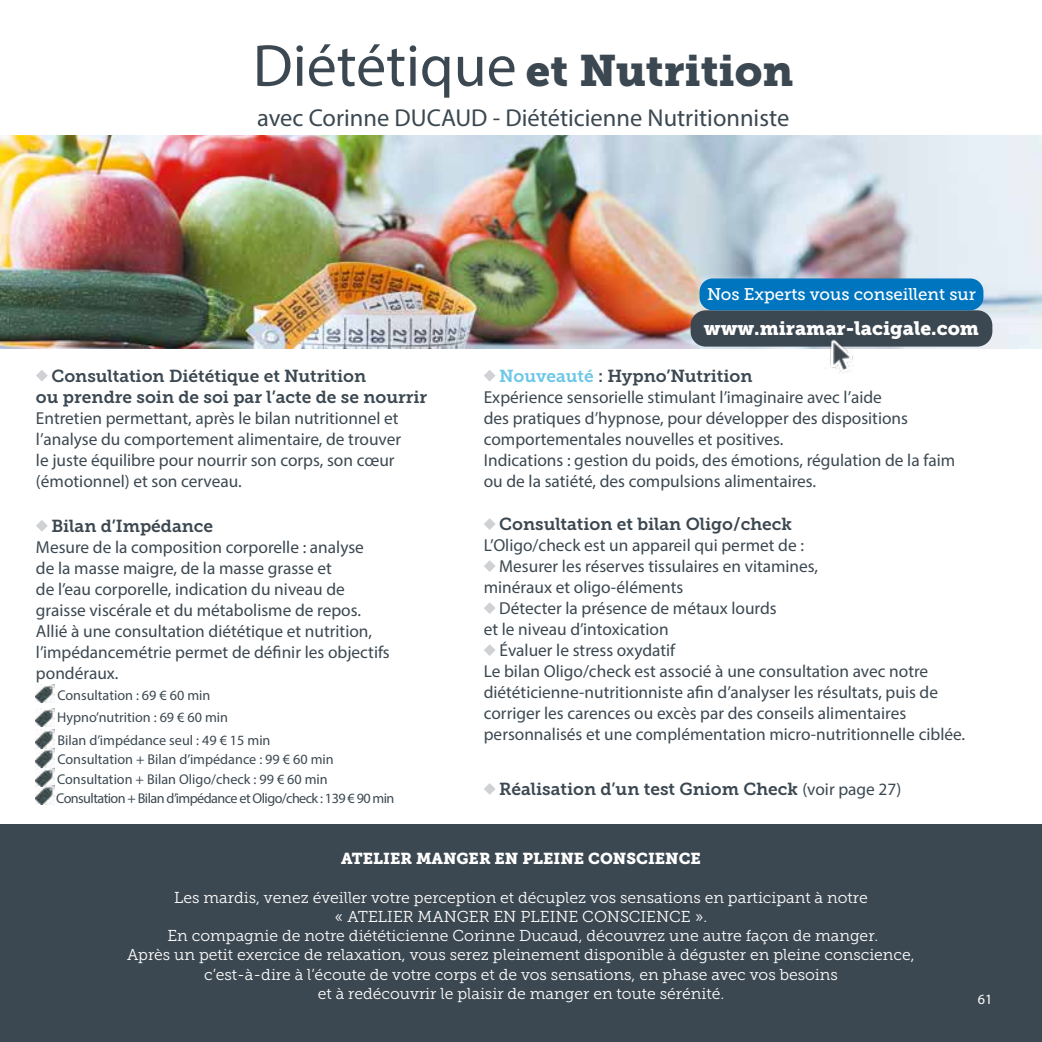
<style>
.page{position:relative;width:1042px;height:1042px;background:#fff}
.page>*{position:absolute;margin:0;border:0;box-sizing:border-box;transform-origin:0 0}
.t1{font:43.75px "Museo Slab 900";color:#3c4851}
.t2{font:24.5px "Myriad Pro";color:#3c4851}
.t3{font:19.25px "Museo Slab 900";color:#fff}
.t4{font:17.32px/21px "Myriad Pro";color:#3c4851}
.t5{font:17.32px/21px "Museo Slab 700";color:#3c4851}
.t6{font:16.97px "Museo Slab 500";color:#fff}
.t7{font:15.75px/19.2px "Museo Slab 300";color:#fff;text-align:center}
.t8{font:15.75px "Museo Slab 900";color:#fff}
.t9{font:14.17px/22.8px "Myriad Pro";color:#3c4851}
.t10{font:14.17px "Myriad Pro";color:#fff}
.s1{font-family:"Myriad Pro";font-size:59.85px}
.s2{color:#6cc6e7}
.s3{font-family:"Myriad Pro"}
</style>
<div class="page">
<img style="left:0;top:135px;width:1042px;height:213px">
<div style="left:0;top:825px;width:1042px;height:217px;background:#3c4851"></div>
<svg style="left:36px;top:370px;width:12px;height:11px"></svg>
<svg style="left:36px;top:520px;width:12px;height:12px"></svg>
<img style="left:36px;top:684px;width:18px;height:18px">
<img style="left:36px;top:729px;width:18px;height:75px">
<svg style="left:484px;top:518px;width:11px;height:12px"></svg>
<svg style="left:484px;top:560px;width:11px;height:12px"></svg>
<svg style="left:484px;top:602px;width:11px;height:12px"></svg>
<svg style="left:484px;top:644px;width:11px;height:12px"></svg>
<div style="left:690px;top:310px;width:302px;height:37px;background:#3c4851;border-radius:15px"></div>
<div style="left:699px;top:278px;width:284px;height:32px;background:#0075bf;border-radius:13px"></div>
<img style="left:824px;top:339px;width:35px;height:34px">
<img style="left:36px;top:708px;width:18px;height:19px">
<svg style="left:484px;top:783px;width:11px;height:12px"></svg>
<svg style="left:484px;top:370px;width:11px;height:11px"></svg>
<h1 class="t1" style="left:253px;top:45px;width:542px"><span class="s1">Diététique</span> et Nutrition</h1>
<h2 class="t2" style="left:257px;top:103px;width:534px">avec Corinne DUCAUD - Diététicienne Nutritionniste</h2>
<p class="t6" style="left:707px;top:285px;width:270px">Nos Experts vous conseillent sur</p>
<p class="t5" style="left:36px;top:365px;width:393px;text-indent:15px">Consultation Diététique et Nutrition<br>ou prendre soin de soi par l’acte de se nourrir</p>
<p class="t4" style="left:36px;top:407px;width:367px">Entretien permettant, après le bilan nutritionnel et l’analyse du comportement alimentaire, de trouver le juste équilibre pour nourrir son corps, son cœur (émotionnel) et son cerveau.</p>
<p class="t5" style="left:51px;top:515px;width:163px">Bilan d’Impédance</p>
<p class="t4" style="left:36px;top:536px;width:355px">Mesure de la composition corporelle : analyse<br>de la masse maigre, de la masse grasse et<br>de l’eau corporelle, indication du niveau de graisse viscérale et du métabolisme de repos.<br>Allié à une consultation diététique et nutrition, l’impédancemétrie permet de définir les objectifs pondéraux.</p>
<p class="t9" style="left:57px;top:683px;width:215px">Consultation : 69 € 60 min<br>Hypno’nutrition : 69 € 60 min<br>Bilan d’impédance seul : 49 € 15 min</p>
<p class="t9" style="left:56px;top:750px;width:340px;line-height:19.2px">Consultation + Bilan d’impédance : 99 € 60 min<br>Consultation + Bilan Oligo/check : 99 € 60 min<br>Consultation + Bilan d’impédance et Oligo/check : 139 € 90 min</p>
<p class="t3" style="left:704px;top:317px;width:276px">www.miramar-lacigale.com</p>
<p class="t5" style="left:499px;top:365px;width:255px"><span class="s2">Nouveauté</span> : Hypno’Nutrition</p>
<p class="t4" style="left:484px;top:386px;width:473px">Expérience sensorielle stimulant l’imaginaire avec l’aide<br>des pratiques d’hypnose, pour développer des dispositions comportementales nouvelles et positives.<br>Indications : gestion du poids, des émotions, régulation de la faim ou de la satiété, des compulsions alimentaires.</p>
<p class="t5" style="left:499px;top:513px;width:294px">Consultation et bilan Oligo/check</p>
<p class="t4" style="left:484px;top:534px;width:322px">L’Oligo/check est un appareil qui permet de :</p>
<p class="t4" style="left:499px;top:555px;width:320px">Mesurer les réserves tissulaires en vitamines,</p>
<p class="t4" style="left:484px;top:576px;width:201px">minéraux et oligo-éléments</p>
<p class="t4" style="left:499px;top:597px;width:279px">Détecter la présence de métaux lourds</p>
<p class="t4" style="left:484px;top:618px;width:186px">et le niveau d’intoxication</p>
<p class="t4" style="left:499px;top:639px;width:177px">Évaluer le stress oxydatif</p>
<p class="t4" style="left:484px;top:660px;width:446px">Le bilan Oligo/check est associé à une consultation avec notre</p>
<p class="t4" style="left:484px;top:681px;width:456px">diététicienne-nutritionniste afin d’analyser les résultats, puis de</p>
<p class="t4" style="left:484px;top:702px;width:424px">corriger les carences ou excès par des conseils alimentaires</p>
<p class="t4" style="left:484px;top:723px;width:483px">personnalisés et une complémentation micro-nutritionnelle ciblée.</p>
<p class="t5" style="left:499px;top:778px;width:403px">Réalisation d’un test Gniom Check <span class="s3">(voir page 27)</span></p>
<p class="t8" style="left:341px;top:849px;width:361px">ATELIER MANGER EN PLEINE CONSCIENCE</p>
<p class="t7" style="left:127px;top:887px;width:789px">Les mardis, venez éveiller votre perception et décuplez vos sensations en participant à notre<br>« ATELIER MANGER EN PLEINE CONSCIENCE ».<br>En compagnie de notre diététicienne Corinne Ducaud, découvrez une autre façon de manger.<br>Après un petit exercice de relaxation, vous serez pleinement disponible à déguster en pleine conscience, c’est-à-dire à l’écoute de votre corps et de vos sensations, en phase avec vos besoins<br>et à redécouvrir le plaisir de manger en toute sérénité.</p>
<p class="t10" style="left:978px;top:991px;width:16px">61</p>
</div>
